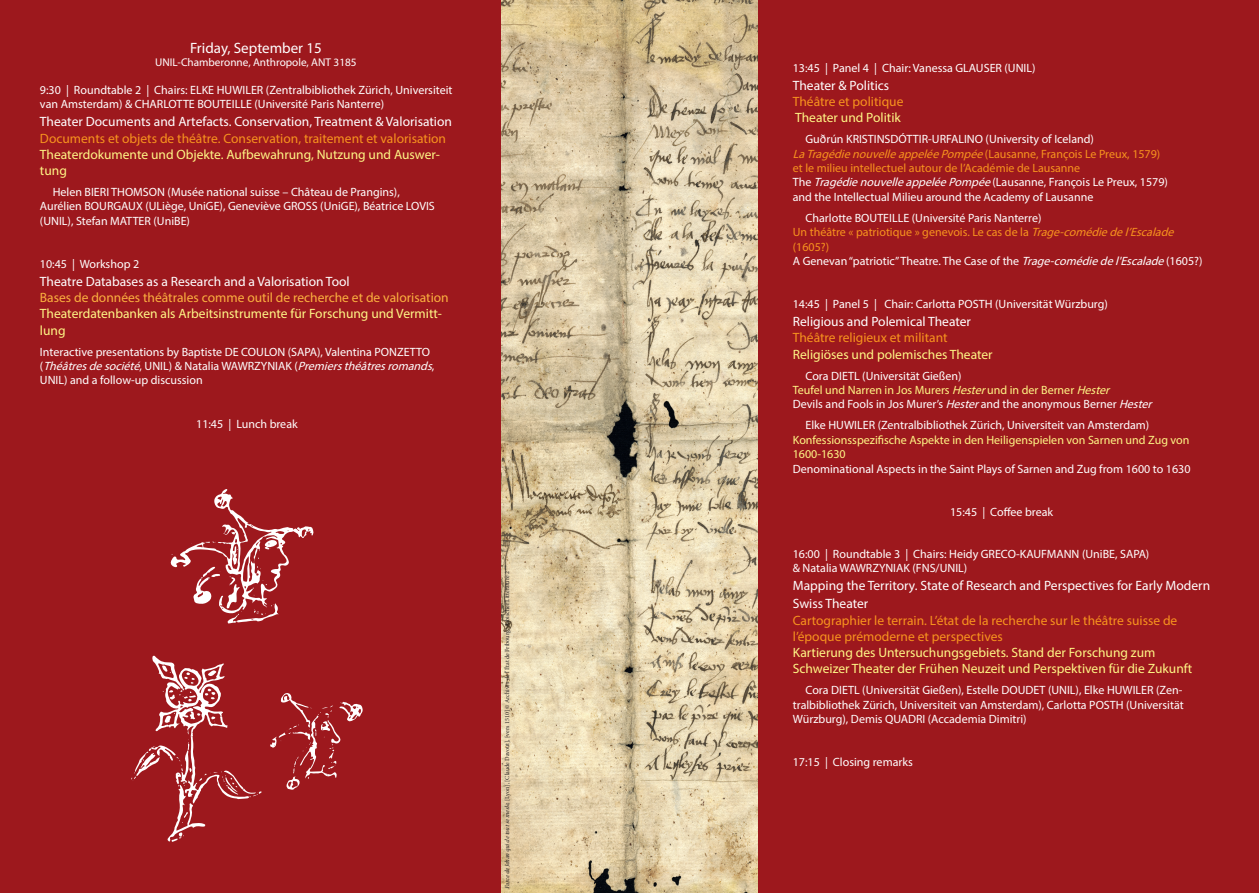
<style>
.page{position:relative;width:1259px;height:893px;background:#9d181d}
.page>*{position:absolute;margin:0;border:0;box-sizing:border-box;transform-origin:0 0}
.t1{font:15px "Myriad Pro";color:#fff}
.t2{font:13.5px/16.2px "Myriad Pro";color:#fff685}
.t3{font:13.5px/18px "Myriad Pro";color:#fff}
.t4{font:13.5px/16.2px "Myriad Pro";color:#f7931d}
.t5{font:13.5px "Myriad Pro";color:#fbb03f}
.t6{font:12px/14.4px "Myriad Pro";color:#fff}
.t7{font:12px/14.4px "Myriad Pro";color:#fff685}
.t8{font:11.25px "Myriad Pro";color:#fff}
.t9{font:6.15px "Minion Pro";letter-spacing:-.005em;color:#231f20}
.s1{font-style:italic;color:#f7931d}
.s2{color:#f7931d}
.s3{font-style:italic}
.s4{color:#fff685}
.s5{font-style:italic;color:#fff685}
</style>
<div class="page">
<img style="left:502px;top:0;width:255px;height:893px">
<svg style="left:270px;top:692px;width:93px;height:98px;background:#a62d32"></svg>
<svg style="left:170px;top:489px;width:144px;height:135px;background:#ab393d"></svg>
<svg style="left:131px;top:655px;width:131px;height:187px;background:#a83337"></svg>
<p class="t1" style="left:190px;top:39px;width:133px">Friday, September 15</p>
<p class="t8" style="left:155px;top:56px;width:203px">UNIL-Chamberonne, Anthropole, ANT 3185</p>
<p class="t6" style="left:793px;top:60px;width:244px">13:45 | Panel 4 | Chair: Vanessa GLAUSER (UNIL)</p>
<p class="t3" style="left:793px;top:76px;width:98px">Theater &amp; Politics</p>
<p class="t4" style="left:793px;top:93px;width:112px">Théâtre et politique</p>
<p class="t2" style="left:795px;top:109px;width:107px">Theater und Politik</p>
<p class="t6" style="left:793px;top:132px;width:377px;text-indent:13px">Guðrún KRISTINSDÓTTIR-URFALINO (University of Iceland)<br><span class="s1">LaTragédienouvelleappeléePompée</span><span class="s2">( L a u s a n n e , Fr a n ç o i s L e P r e u x, 1 5 7 9 ) et le milieu intellectuel autour de l’Académie de Lausanne<br></span>The <span class="s3">TragédienouvelleappeléePompée</span>(Lausanne, François Le Preux, 1579) and the Intellectual Milieu around the Academy of Lausanne</p>
<p class="t6" style="left:793px;top:210px;width:411px;text-indent:13px">Charlotte BOUTEILLE (Université Paris Nanterre)<br><span class="s2">Un théâtre « patriotique » genevois. Le cas de la</span> <span class="s1">Trage-comédiedel’Escalade </span><span class="s2">(1605?)<br></span>A Genevan “patriotic” Theatre. The Case of the <span class="s3">Trage-comédiedel'Escalade</span>(1605?)</p>
<p class="t6" style="left:793px;top:297px;width:316px">14:45 | Panel 5 | Chair: Carlotta POSTH (Universität Würzburg)</p>
<p class="t3" style="left:793px;top:312px;width:180px">Religious and Polemical Theater</p>
<p class="t4" style="left:793px;top:329px;width:156px">Théâtre religieux et militant</p>
<p class="t2" style="left:793px;top:346px;width:201px">Religiöses und polemisches Theater</p>
<p class="t6" style="left:793px;top:368px;width:364px;text-indent:13px">Cora DIETL (Universität Gießen)<br><span class="s4">Teufel und Narren in Jos Murers</span> <span class="s5">Hester</span><span class="s4">und in der Berner</span> <span class="s5">Hester<br></span>Devils and Fools in Jos Murer’s <span class="s3">Hester</span>and the anonymous Berner <span class="s3">Hester</span></p>
<p class="t6" style="left:805px;top:418px;width:345px">Elke HUWILER (Zentralbibliothek Zürich, Universiteit van Amsterdam)</p>
<p class="t7" style="left:793px;top:432px;width:398px">Konfessionsspezifische Aspekte in den Heiligenspielen von Sarnen und Zug von<br>1600-1630</p>
<p class="t6" style="left:793px;top:461px;width:399px">Denominational Aspects in the Saint Plays of Sarnen and Zug from 1600 to 1630</p>
<p class="t6" style="left:950px;top:504px;width:105px">15:45 | Coffee break</p>
<p class="t6" style="left:793px;top:547px;width:358px">16:00 | Roundtable 3 | Chairs: Heidy GRECO-KAUFMANN (UniBE, SAPA) &amp; Natalia WAWRZYNIAK (FNS/UNIL)</p>
<p class="t3" style="left:793px;top:577px;width:419px">Mapping the Territory. State of Research and Perspectives for Early Modern<br>Swiss Theater</p>
<p class="t4" style="left:793px;top:612px;width:386px">Cartographier le terrain. L’état de la recherche sur le théâtre suisse de l’époque prémoderne et perspectives</p>
<p class="t2" style="left:793px;top:644px;width:401px">Kartierung des Untersuchungsgebiets. Stand der Forschung zum<br>Schweizer Theater der Frühen Neuzeit und Perspektiven für die Zukunft</p>
<p class="t6" style="left:793px;top:683px;width:392px;text-align:justify;text-indent:13px">Cora DIETL (Universität Gießen), Estelle DOUDET (UNIL), Elke HUWILER (Zen&shy;tralbibliothek Zürich, Universiteit van Amsterdam), Carlotta POSTH (Universität Würzburg), Demis QUADRI (Accademia Dimitri)</p>
<p class="t6" style="left:793px;top:755px;width:121px">17:15 | Closing remarks</p>
<p class="t6" style="left:40px;top:83px;width:414px">9:30 | Roundtable 2 | Chairs: ELKE HUWILER (Zentralbibliothek Zürich, Universiteit van Amsterdam) &amp; CHARLOTTE BOUTEILLE (Université Paris Nanterre)</p>
<p class="t3" style="left:40px;top:113px;width:413px">Theater Documents and Artefacts. Conservation, Treatment &amp; Valorisation</p>
<p class="t4" style="left:40px;top:130px;width:407px">Documents et objets de théâtre. Conservation, traitement et valorisation</p>
<p class="t2" style="left:40px;top:146px;width:401px">Theaterdokumente und Objekte. Aufbewahrung, Nutzung und Auswer&shy;tung</p>
<p class="t6" style="left:40px;top:185px;width:396px;text-indent:13px">Helen BIERI THOMSON (Musée national suisse – Château de Prangins),<br>Aurélien BOURGAUX (ULiège, UniGE), Geneviève GROSS (UniGE), Béatrice LOVIS (UNIL), Stefan MATTER (UniBE)</p>
<p class="t6" style="left:40px;top:257px;width:101px">10:45 | Workshop 2</p>
<p class="t3" style="left:40px;top:272px;width:311px">Theatre Databases as a Research and a Valorisation Tool</p>
<p class="t5" style="left:40px;top:289px;width:410px">Bases de données théâtrales comme outil de recherche et de valorisation</p>
<p class="t2" style="left:40px;top:306px;width:403px">Theaterdatenbanken als Arbeitsinstrumente für Forschung und Vermitt&shy;lung</p>
<p class="t6" style="left:40px;top:344px;width:397px">Interactive presentations by Baptiste DE COULON (SAPA), Valentina PONZETTO ( <span class="s3">Théâtresdesociété</span>, U N I L ) &amp; N a t a l i a WAW R Z Y N I A K ( <span class="s3">Premiersthéâtresromands</span>,<br>UNIL) and a follow-up discussion</p>
<p class="t6" style="left:196px;top:416px;width:103px">11:45 | Lunch break</p>
<p class="t9" style="left:503px;top:889px;width:319px;rotate:-90deg"><span class="s3">FarcedeJehanquidetoutsemesle,</span>[Lyon], [Claude Davout], [vers 1510] © Archives de l’État de Fribourg, Aebischer Littérature 2</p>
</div>
